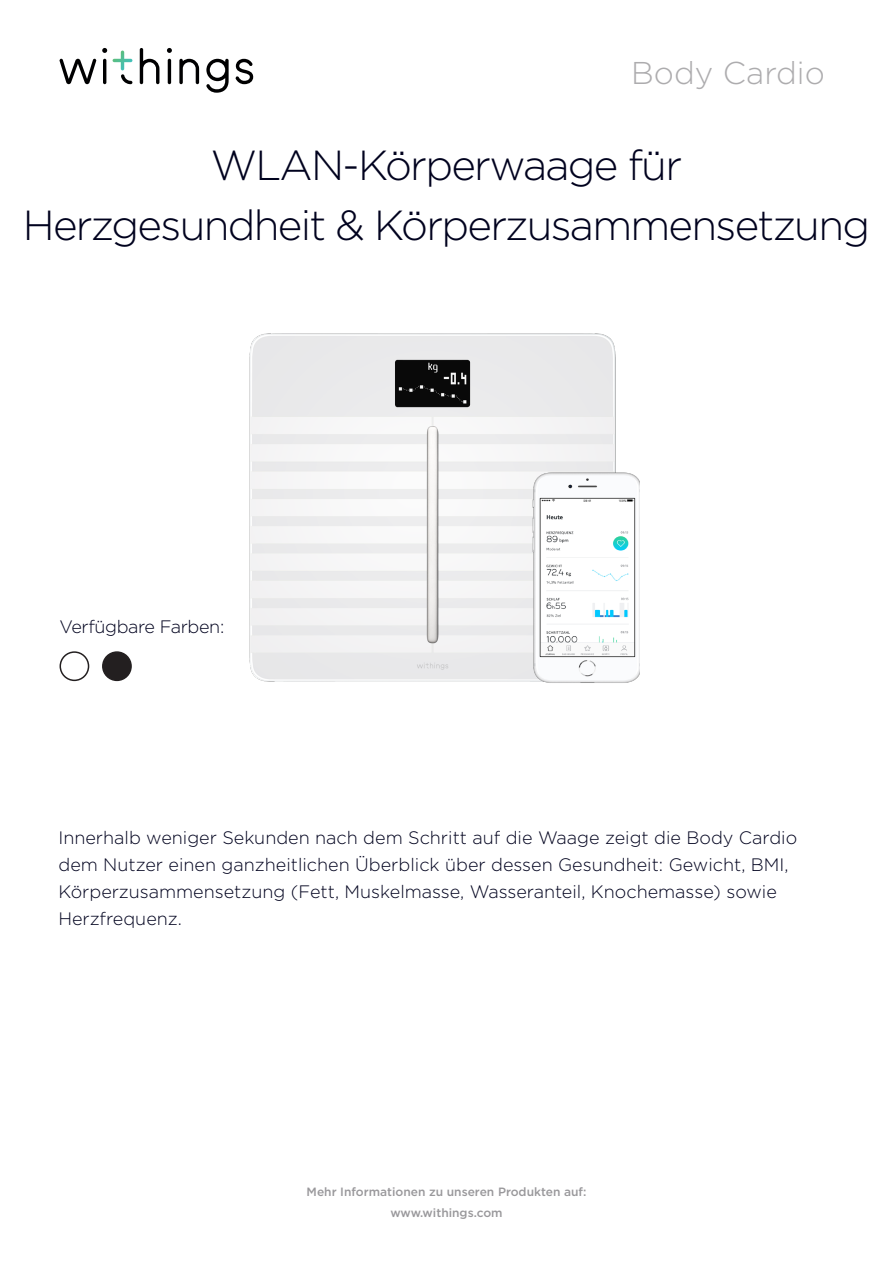
<style>
.page{position:relative;width:893px;height:1263px;background:#fff}
.page>*{position:absolute;margin:0;border:0;box-sizing:border-box;transform-origin:0 0}
.t1{font:300 42px "Gotham";letter-spacing:-.04em;color:#00021e}
.t2{font:300 31.5px "Gotham";color:#adacae}
.t3{font:300 18px/27px "Gotham";color:#00021e}
.t4{font:300 18px "Gotham";letter-spacing:-.02em;color:#00021e}
.t5{font:500 12px "Gotham";color:#99989b}
</style>
<div class="page">
<img style="left:249px;top:333px;width:367px;height:349px">
<img style="left:498px;top:453px;width:141px;height:230px">
<div style="left:60px;top:651px;width:29px;height:30px;border:2px solid #231f20;border-radius:50%"></div>
<div style="left:103px;top:652px;width:28px;height:28px;background:#231f20;border-radius:50%"></div>
<div style="left:102px;top:651px;width:30px;height:30px;border:2px solid #231f20;border-radius:50%"></div>
<hr style="left:103px;top:59px;width:3px;height:25px;background:#000001;border-radius:2px">
<svg style="left:102px;top:48px;width:5px;height:5px"></svg>
<svg style="left:140px;top:48px;width:19px;height:36px"></svg>
<hr style="left:168px;top:59px;width:3px;height:25px;background:#000001;border-radius:2px">
<svg style="left:167px;top:48px;width:5px;height:5px"></svg>
<svg style="left:206px;top:59px;width:23px;height:34px"></svg>
<svg style="left:235px;top:59px;width:18px;height:25px"></svg>
<svg style="left:179px;top:59px;width:20px;height:25px"></svg>
<svg style="left:60px;top:59px;width:37px;height:25px"></svg>
<svg style="left:113px;top:51px;width:19px;height:33px"></svg>
<p class="t2" style="left:631px;top:53px;width:195px">Body Cardio</p>
<p class="t1" style="left:211px;top:139px;width:473px">WLAN-Körperwaage für</p>
<p class="t1" style="left:23px;top:199px;width:849px">Herzgesundheit &amp; Körperzusammensetzung</p>
<p class="t4" style="left:60px;top:615px;width:166px">Verfügbare Farben:</p>
<p class="t3" style="left:58px;top:823px;width:740px">Innerhalb weniger Sekunden nach dem Schritt auf die Waage zeigt die Body Cardio dem Nutzer einen ganzheitlichen Überblick über dessen Gesundheit: Gewicht, BMI, Körperzusammensetzung (Fett, Muskelmasse, Wasseranteil, Knochemasse) sowie Herzfrequenz.</p>
<p class="t5" style="left:307px;top:1183px;width:281px">Mehr Informationen zu unseren Produkten auf:</p>
<p class="t5" style="left:390px;top:1204px;width:114px">www.withings.com</p>
</div>
